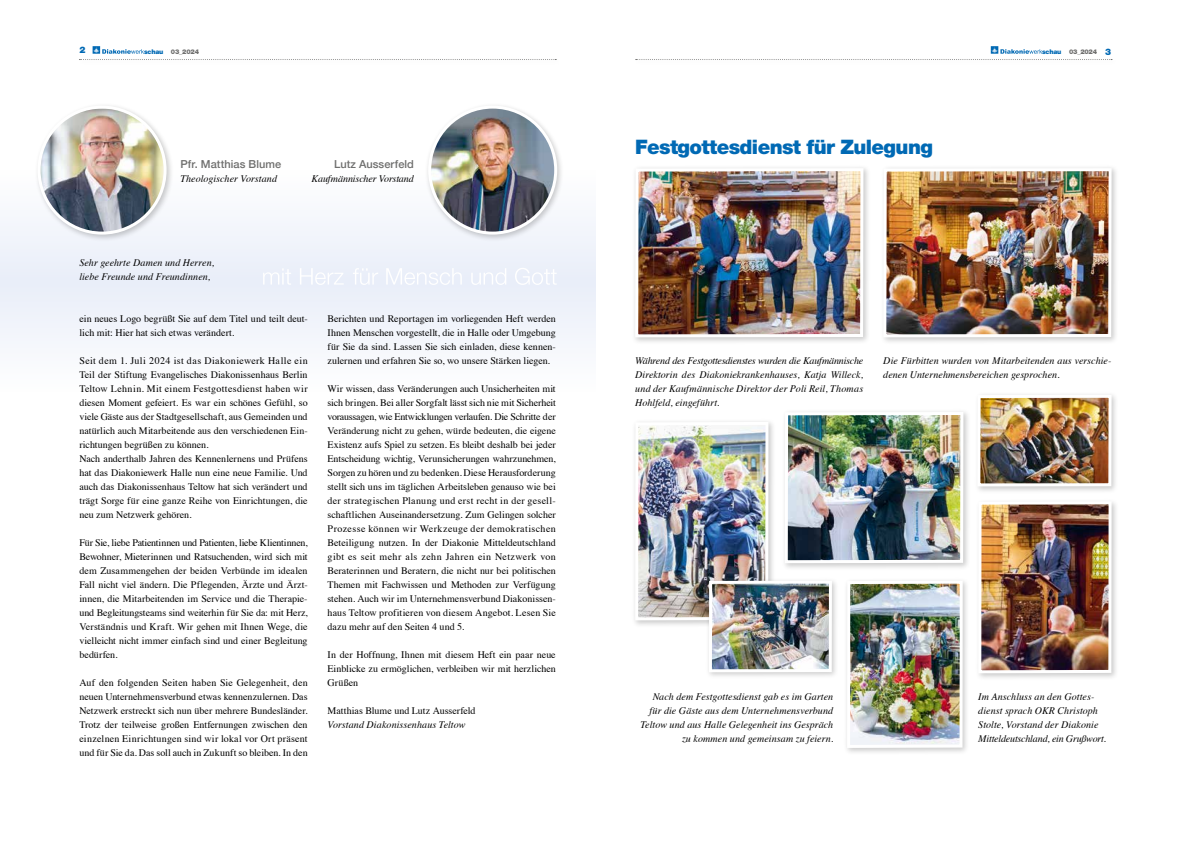
<style>
.page{position:relative;width:1191px;height:842px;background:#fff}
.page>*{position:absolute;margin:0;border:0;box-sizing:border-box;transform-origin:0 0}
.t1{font:900 20px "Helvetica Neue LT Pro";letter-spacing:-.03em;color:#0069b4}
.t2{font:500 11px "Helvetica Neue";letter-spacing:.005em;color:#6f6f6e}
.t3{font:10px/14px "Times";color:#000;text-align:justify}
.t4{font:italic 10px/14px "Times";letter-spacing:.005em;color:#000}
.t5{font:italic 10px "Times";letter-spacing:-.015em;color:#000}
.t6{font:900 9px "Helvetica Neue LT Pro";color:#0069b4}
.t7{font:900 6.5px "Helvetica Neue LT Pro";letter-spacing:-.03em;color:#6f6f6e}
.s1{color:#0069b4}
.s2{font-size:9px;color:#0069b4}
</style>
<div class="page">
<svg style="left:79px;top:46px;width:477px;height:14px"></svg>
<svg style="left:635px;top:46px;width:477px;height:14px"></svg>
<div style="left:0;top:169px;width:595px;height:223px;background:#f3f5fb"></div>
<div style="left:34px;top:102px;width:140px;height:140px;background:#000;opacity:.21"></div>
<img style="left:39px;top:109px;width:126px;height:124px">
<div style="left:38px;top:106px;width:129px;height:129px;border:3px solid #fff;border-radius:50%"></div>
<div style="left:425px;top:102px;width:139px;height:140px;background:#000;opacity:.21"></div>
<img style="left:430px;top:107px;width:126px;height:126px;border-radius:63px">
<div style="left:428px;top:106px;width:129px;height:129px;border:3px solid #fff;border-radius:50%"></div>
<svg style="left:472px;top:268px;width:82px;height:16px"></svg>
<svg style="left:355px;top:269px;width:106px;height:15px"></svg>
<svg style="left:270px;top:269px;width:73px;height:15px"></svg>
<div style="left:631px;top:165px;width:240px;height:180px;background:#000;opacity:.21"></div>
<img style="left:633px;top:167px;width:232px;height:172px">
<div style="left:879px;top:165px;width:240px;height:180px;background:#000;opacity:.21"></div>
<img style="left:881px;top:167px;width:232px;height:172px">
<div style="left:843px;top:577px;width:127px;height:178px;background:#000;opacity:.21"></div>
<img style="left:845px;top:579px;width:119px;height:170px">
<div style="left:974px;top:498px;width:144px;height:183px;background:#000;opacity:.21"></div>
<img style="left:976px;top:500px;width:137px;height:175px">
<div style="left:781px;top:408px;width:189px;height:162px;background:#000;opacity:.21"></div>
<img style="left:783px;top:410px;width:182px;height:155px">
<div style="left:631px;top:418px;width:144px;height:210px;background:#000;opacity:.21"></div>
<img style="left:633px;top:420px;width:137px;height:202px">
<div style="left:705px;top:577px;width:134px;height:103px;background:#000;opacity:.21"></div>
<img style="left:713px;top:585px;width:115px;height:83px">
<div style="left:709px;top:581px;width:123px;height:91px;border:3px solid #fff"></div>
<div style="left:974px;top:391px;width:145px;height:103px;background:#000;opacity:.21"></div>
<img style="left:981px;top:399px;width:126px;height:83px">
<div style="left:977px;top:395px;width:134px;height:91px;border:3px solid #fff"></div>
<p class="t6" style="left:79px;top:45px;width:8px">2</p>
<p class="t7" style="left:144px;top:48px;width:56px"><span class="s1">schau</span> 03_2024</p>
<p class="t7" style="left:1042px;top:48px;width:70px"><span class="s1">schau</span> 03_2024 <span class="s2">3</span></p>
<p class="t2" style="left:180px;top:155px;width:102px">Pfr. Matthias Blume</p>
<p class="t4" style="left:180px;top:171px;width:98px">Theologischer Vorstand</p>
<p class="t2" style="left:334px;top:155px;width:81px">Lutz Ausserfeld</p>
<p class="t5" style="left:312px;top:170px;width:104px">Kaufmännischer Vorstand</p>
<p class="t4" style="left:79px;top:255px;width:136px">Sehr geehrte Damen und Herren, liebe Freunde und Freundinnen,</p>
<p class="t3" style="left:79px;top:311px;width:230px">ein neues Logo begrüßt Sie auf dem Titel und teilt deut&shy;lich mit: Hier hat sich etwas verändert.</p>
<p class="t3" style="left:79px;top:353px;width:230px;text-align:left">Seit dem 1. Juli 2024 ist das Diakoniewerk Halle ein Teil der Stiftung Evangelisches Diakonissenhaus Berlin Teltow Lehnin. Mit einem Festgottesdienst haben wir diesen Moment gefeiert. Es war ein schönes Gefühl, so viele Gäste aus der Stadtgesellschaft, aus Gemeinden und natürlich auch Mitarbeitende aus den verschiedenen Ein&shy;richtungen begrüßen zu können.<br>Nach anderthalb Jahren des Kennenlernens und Prüfens hat das Diakoniewerk Halle nun eine neue Familie. Und auch das Diakonissenhaus Teltow hat sich verändert und trägt Sorge für eine ganze Reihe von Einrichtungen, die neu zum Netzwerk gehören.</p>
<p class="t3" style="left:79px;top:535px;width:230px">Für Sie, liebe Patientinnen und Patienten, liebe Klientinnen, Bewohner, Mieterinnen und Ratsuchenden, wird sich mit dem Zusammengehen der beiden Verbünde im idealen Fall nicht viel ändern. Die Pflegenden, Ärzte und Ärzt&shy;innen, die Mitarbeitenden im Service und die Therapie&shy;und Begleitungsteams sind weiterhin für Sie da: mit Herz, Verständnis und Kraft. Wir gehen mit Ihnen Wege, die vielleicht nicht immer einfach sind und einer Begleitung bedürfen.</p>
<p class="t3" style="left:79px;top:675px;width:230px">Auf den folgenden Seiten haben Sie Gelegenheit, den neuen Unternehmensverbund etwas kennenzulernen. Das Netzwerk erstreckt sich nun über mehrere Bundesländer.<br>Trotz der teilweise großen Entfernungen zwischen den einzelnen Einrichtungen sind wir lokal vor Ort präsent und für Sie da. Das soll auch in Zukunft so bleiben. In den</p>
<p class="t3" style="left:327px;top:311px;width:230px">Berichten und Reportagen im vorliegenden Heft werden Ihnen Menschen vorgestellt, die in Halle oder Umgebung für Sie da sind. Lassen Sie sich einladen, diese kennen&shy;zulernen und erfahren Sie so, wo unsere Stärken liegen.</p>
<p class="t3" style="left:327px;top:381px;width:230px">Wir wissen, dass Veränderungen auch Unsicherheiten mit sich bringen. Bei aller Sorgfalt lässt sich nie mit Sicherheit voraussagen, wie Entwicklungen verlaufen. Die Schritte der Veränderung nicht zu gehen, würde bedeuten, die eigene Existenz aufs Spiel zu setzen. Es bleibt deshalb bei jeder Entscheidung wichtig, Verunsicherungen wahrzunehmen, Sorgen zu hören und zu bedenken. Diese Herausforderung stellt sich uns im täglichen Arbeitsleben genauso wie bei der strategischen Planung und erst recht in der gesell&shy;schaftlichen Auseinandersetzung. Zum Gelingen solcher Prozesse können wir Werkzeuge der demokratischen Beteiligung nutzen. In der Diakonie Mitteldeutschland gibt es seit mehr als zehn Jahren ein Netzwerk von Beraterinnen und Beratern, die nicht nur bei politischen Themen mit Fachwissen und Methoden zur Verfügung stehen. Auch wir im Unternehmensverbund Diakonissen&shy;haus Teltow profitieren von diesem Angebot. Lesen Sie dazu mehr auf den Seiten 4 und 5.</p>
<p class="t3" style="left:327px;top:647px;width:230px">In der Hoffnung, Ihnen mit diesem Heft ein paar neue Einblicke zu ermöglichen, verbleiben wir mit herzlichen Grüßen</p>
<p class="t3" style="left:327px;top:703px;width:150px">Matthias Blume und Lutz Ausserfeld</p>
<p class="t4" style="left:327px;top:717px;width:139px">Vorstand Diakonissenhaus Teltow</p>
<h1 class="t1" style="left:635px;top:135px;width:299px">Festgottesdienst für Zulegung</h1>
<p class="t4" style="left:635px;top:353px;width:230px;text-align:justify">Während des Festgottesdienstes wurden die Kaufmännische Direktorin des Diakoniekrankenhauses, Katja Willeck, und der Kaufmännische Direktor der Poli Reil, Thomas Hohlfeld, eingeführt.</p>
<p class="t4" style="left:883px;top:353px;width:229px">Die Fürbitten wurden von Mitarbeitenden aus verschie&shy;denen Unternehmensbereichen gesprochen.</p>
<p class="t4" style="left:640px;top:689px;width:194px;text-align:right">Nach dem Festgottesdienst gab es im Garten für die Gäste aus dem Unternehmensverbund Teltow und aus Halle Gelegenheit ins Gespräch zu kommen und gemeinsam zu feiern.</p>
<p class="t4" style="left:978px;top:689px;width:129px">Im Anschluss an den Gottes&shy;dienst sprach OKR Christoph<br>Stolte, Vorstand der Diakonie<br>Mitteldeutschland, ein Grußwort.</p>
</div>
